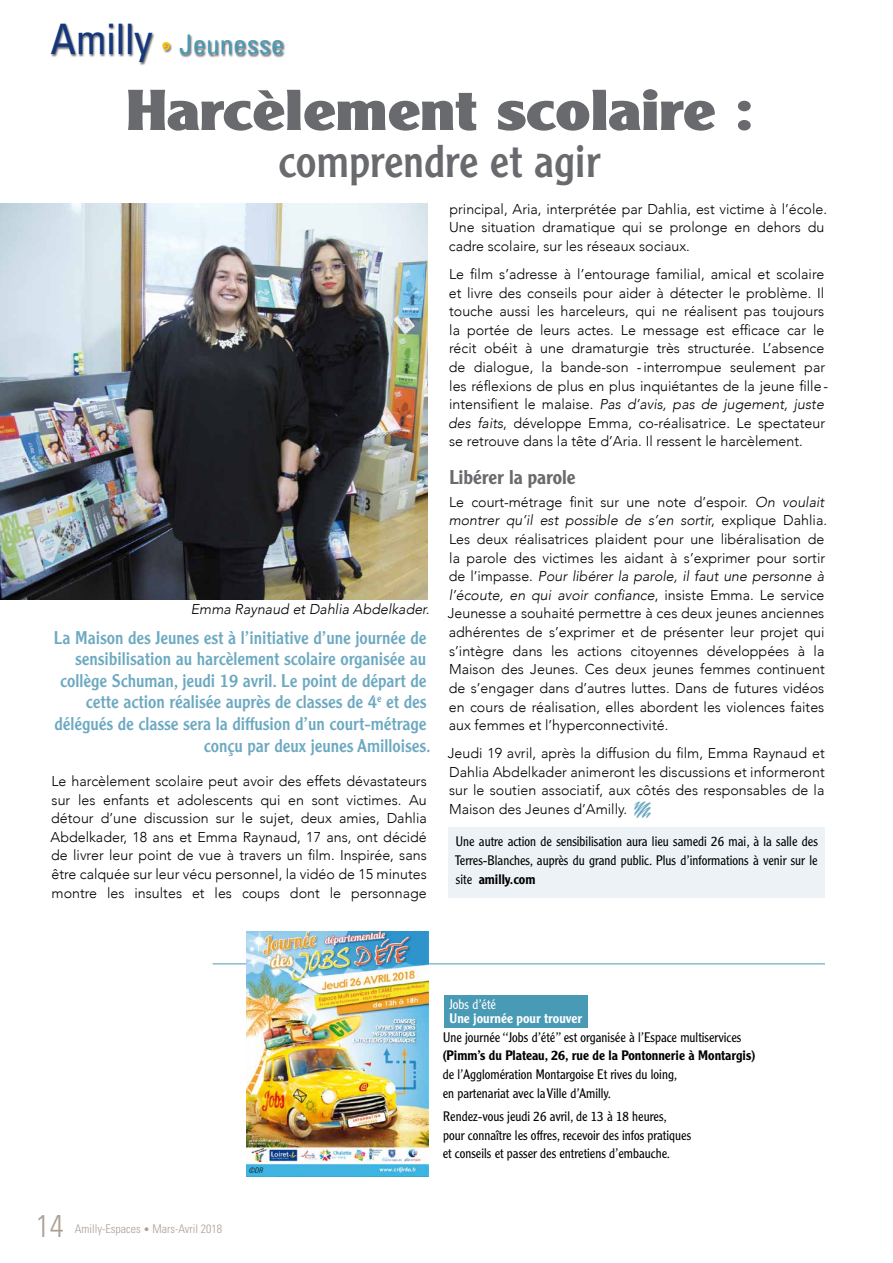
<style>
.page{position:relative;width:893px;height:1263px;background:#fff}
.page>*{position:absolute;margin:0;border:0;box-sizing:border-box;transform-origin:0 0}
.t1{font:900 56.25px "Clearface Gothic LT Std";color:#696a6d;scale:1.16 1}
.t2{font:45px "Clearface Gothic LT Std";color:#696a6d}
.t3{font:300 condensed 31.5px "Univers LT Std";color:#aca095}
.t4{font:condensed 27px "Univers LT Std";color:#499ab5}
.t5{font:500 19.5px "Clearface Gothic LT Std";color:#696a6d}
.t6{font:18px/21.6px "Clearface Gothic LT Std";color:#6ca9c1;text-align:right}
.t7{font:300 14.25px/18.6px "Avenir";color:#000}
.t8{font:italic 300 14.25px "Avenir";color:#000}
.t9{font:300 13.5px/18.6px "Clearface Gothic LT Std";color:#000}
.t10{font:500 13.5px "Clearface Gothic LT Std";color:#000}
.t11{font:500 13.5px "Clearface Gothic LT Std";color:#fff}
.t12{font:300 13.5px "Clearface Gothic LT Std";color:#fff}
.t13{font:300 condensed 12px "Univers LT Std";color:#aca095}
.t14{font:italic 300 condensed 7.5px "Univers LT Std";color:#000}
.s1{font-size:42px;color:#14377d}
.s2{font-family:"Giddyup Std";font-stretch:normal;font-size:48px;color:#f9c606}
.s3{font-style:italic}
.s4{font-family:"Kepler Std";font-weight:400;font-size:16.5px;color:#6ca9c1}
.s5{font-weight:500}
.s6{font-size:10.5px}
</style>
<div class="page">
<hr style="left:213px;top:963px;width:612px;height:1px;background:#499ab5">
<div style="left:449px;top:828px;width:376px;height:70px;background:#ecf2f5"></div>
<img style="left:247px;top:932px;width:181px;height:245px">
<div style="left:444px;top:995px;width:144px;height:32px;background:#499ab5"></div>
<div style="left:51px;top:24px;width:234px;height:42px;background:#000;opacity:.6"></div>
<img style="left:0;top:203px;width:427px;height:397px">
<h3 class="t4" style="left:50px;top:27px;width:235px"><span class="s1">Amilly</span> <span class="s2">•</span> Jeunesse</h3>
<h1 class="t1" style="left:126px;top:75px;width:543px">Harcèlement scolaire :</h1>
<h2 class="t2" style="left:278px;top:132px;width:324px">comprendre et agir</h2>
<p class="t8" style="left:191px;top:600px;width:240px">Emma Raynaud et Dahlia Abdelkader.</p>
<p class="t6" style="left:54px;top:626px;width:379px">La Maison des Jeunes est à l’initiative d’une journée de sensibilisation au harcèlement scolaire organisée au collège Schuman, jeudi 19 avril. Le point de départ de cette action réalisée auprès de classes de 4<sup>e</sup> et des délégués de classe sera la diffusion d’un court-métrage conçu par deux jeunes Amilloises.</p>
<p class="t7" style="left:51px;top:772px;width:378px;text-align:justify">Le harcèlement scolaire peut avoir des effets dévastateurs sur les enfants et adolescents qui en sont victimes. Au détour d’une discussion sur le sujet, deux amies, Dahlia Abdelkader, 18 ans et Emma Raynaud, 17 ans, ont décidé de livrer leur point de vue à travers un film. Inspirée, sans être calquée sur leur vécu personnel, la vidéo de 15 minutes montre les insultes et les coups dont le personnage</p>
<p class="t7" style="left:449px;top:200px;width:380px">principal, Aria, interprétée par Dahlia, est victime à l’école.<br>Une situation dramatique qui se prolonge en dehors du cadre scolaire, sur les réseaux sociaux.</p>
<p class="t7" style="left:448px;top:265px;width:381px">Le film s’adresse à l’entourage familial, amical et scolaire et livre des conseils pour aider à détecter le problème. Il touche aussi les harceleurs, qui ne réalisent pas toujours la portée de leurs actes. Le message est efficace car le récit obéit à une dramaturgie très structurée. L’absence de dialogue, la bande-son -interrompue seulement par les réflexions de plus en plus inquiétantes de la jeune fille&shy;intensifient le malaise. <span class="s3">Pas d’avis, pas de jugement, juste des faits</span>, développe Emma, co-réalisatrice. Le spectateur se retrouve dans la tête d’Aria. Il ressent le harcèlement.</p>
<h3 class="t5" style="left:449px;top:464px;width:128px">Libérer la parole</h3>
<p class="t7" style="left:448px;top:493px;width:381px">Le court-métrage finit sur une note d’espoir. <span class="s3">On voulait montrer qu’il est possible de s’en sorti</span>r, explique Dahlia.<br>Les deux réalisatrices plaident pour une libéralisation de la parole des victimes les aidant à s’exprimer pour sortir de l’impasse. <span class="s3">Pour libérer la parole, il faut une personne à l’écoute, en qui avoir confiance</span>, insiste Emma. Le service Jeunesse a souhaité permettre à ces deux jeunes anciennes adhérentes de s’exprimer et de présenter leur projet qui s’intègre dans les actions citoyennes développées à la Maison des Jeunes. Ces deux jeunes femmes continuent de s’engager dans d’autres luttes. Dans de futures vidéos en cours de réalisation, elles abordent les violences faites aux femmes et l’hyperconnectivité.</p>
<p class="t7" style="left:448px;top:744px;width:379px;text-align:justify">Jeudi 19 avril, après la diffusion du film, Emma Raynaud et Dahlia Abdelkader animeront les discussions et informeront sur le soutien associatif, aux côtés des responsables de la Maison des Jeunes d’Amilly. <span class="s4">•</span></p>
<p class="t9" style="left:455px;top:832px;width:364px;text-align:justify">Une autre action de sensibilisation aura lieu samedi 26 mai, à la salle des Terres-Blanches, auprès du grand public. Plus d’informations à venir sur le site <span class="s5">amilly.com</span></p>
<h3 class="t3" style="left:36px;top:1207px;width:29px">14</h3>
<p class="t13" style="left:75px;top:1221px;width:149px">Amilly-Espaces <span class="s6">•</span> Mars-Avril 2018</p>
<p class="t14" style="left:249px;top:1166px;width:15px">©DR</p>
<p class="t12" style="left:449px;top:996px;width:48px">Jobs d’été</p>
<p class="t11" style="left:450px;top:1010px;width:134px">Une journée pour trouver</p>
<p class="t9" style="left:443px;top:1028px;width:300px">Une journée ‘‘Jobs d’été’’ est organisée à l’Espace multiservices</p>
<p class="t10" style="left:442px;top:1047px;width:315px">(Pimm’s du Plateau, 26, rue de la Pontonnerie à Montargis)</p>
<p class="t9" style="left:443px;top:1065px;width:236px">de l’Agglomération Montargoise Et rives du loing, en partenariat avec la Ville d’Amilly.</p>
<p class="t9" style="left:443px;top:1107px;width:250px">Rendez-vous jeudi 26 avril, de 13 à 18 heures,<br>pour connaître les offres, recevoir des infos pratiques et conseils et passer des entretiens d’embauche.</p>
</div>
